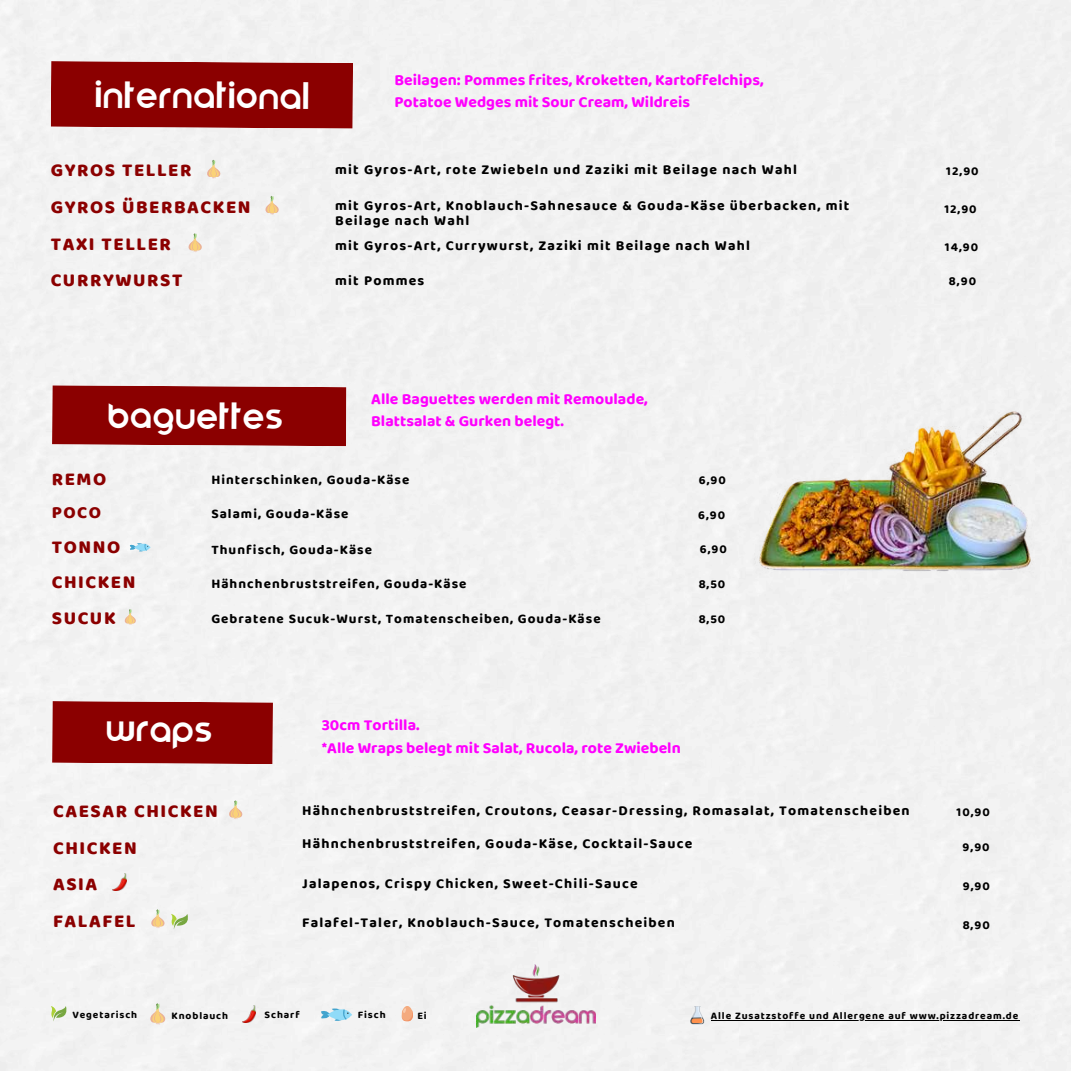
<style>
.page{position:relative;width:1071px;height:1071px;background:#f3f3f3}
.page>*{position:absolute;margin:0;border:0;box-sizing:border-box;transform-origin:0 0}
.t1{font:36.23px "Comodo";letter-spacing:.045em;color:#fff}
.t2{font:800 18.72px/36.8px "Baloo Bhai 2";letter-spacing:.085em;color:#8b0000}
.t3{font:800 17.5px "Baloo Bhai 2";color:#8b0000}
.t4{font:700 15.75px/22.4px "Baloo Bhai 2";color:#f0f}
.t5{font:700 14px/15.2px "Baloo Bhai 2";letter-spacing:.085em;color:#000}
.t6{font:700 13.47px "Baloo Bhai 2";letter-spacing:.075em;color:#000}
.t7{font:700 12.25px "Baloo Bhai 2";letter-spacing:.085em;color:#000}
.t8{font:700 10.33px "Baloo Bhai 2";letter-spacing:.085em;color:#000}
</style>
<div class="page">
<svg style="left:321px;top:1005px;width:31px;height:20px"></svg>
<img style="left:242px;top:1005px;width:13px;height:17px">
<svg style="left:150px;top:1003px;width:15px;height:22px"></svg>
<svg style="left:51px;top:1006px;width:15px;height:15px"></svg>
<svg style="left:690px;top:1006px;width:14px;height:18px"></svg>
<svg style="left:401px;top:1006px;width:12px;height:16px"></svg>
<img style="left:476px;top:964px;width:119px;height:63px">
<div style="left:51px;top:61px;width:302px;height:68px;background:#8b0000"></div>
<svg style="left:188px;top:233px;width:14px;height:20px"></svg>
<svg style="left:265px;top:196px;width:13px;height:19px"></svg>
<svg style="left:207px;top:160px;width:13px;height:19px"></svg>
<svg style="left:130px;top:541px;width:21px;height:13px"></svg>
<svg style="left:125px;top:609px;width:11px;height:16px"></svg>
<div style="left:52px;top:385px;width:294px;height:61px;background:#8b0000"></div>
<img style="left:747px;top:405px;width:290px;height:181px">
<hr style="left:711px;top:1020px;width:308px;height:1px;background:#000">
<div style="left:52px;top:701px;width:221px;height:63px;background:#8b0000"></div>
<svg style="left:151px;top:909px;width:13px;height:20px"></svg>
<img style="left:112px;top:873px;width:15px;height:17px">
<svg style="left:171px;top:914px;width:17px;height:15px"></svg>
<svg style="left:229px;top:800px;width:13px;height:20px"></svg>
<h1 class="t1" style="left:95px;top:71px;width:215px">INTERNATIONAL</h1>
<h2 class="t2" style="left:51px;top:151px;width:201px">GYROS TELLER<br>GYROS ÜBERBACKEN<br>TAXI TELLER<br>CURRYWURST</h2>
<p class="t4" style="left:394px;top:69px;width:371px">Beilagen: Pommes frites, Kroketten, Kartoffelchips,<br>Potatoe Wedges mit Sour Cream, Wildreis</p>
<p class="t5" style="left:335px;top:162px;width:463px">mit Gyros-Art, rote Zwiebeln und Zaziki mit Beilage nach Wahl</p>
<p class="t5" style="left:335px;top:198px;width:516px">mit Gyros-Art, Knoblauch-Sahnesauce &amp; Gouda-Käse überbacken, mit<br>Beilage nach Wahl</p>
<p class="t5" style="left:335px;top:238px;width:416px">mit Gyros-Art, Currywurst, Zaziki mit Beilage nach Wahl</p>
<p class="t5" style="left:335px;top:273px;width:91px">mit Pommes</p>
<h1 class="t1" style="left:108px;top:392px;width:176px">BAGUETTES</h1>
<p class="t4" style="left:371px;top:387px;width:278px">Alle Baguettes werden mit Remoulade,</p>
<p class="t4" style="left:371px;top:409px;width:194px">Blattsalat &amp; Gurken belegt.</p>
<h2 class="t2" style="left:52px;top:460px;width:56px">REMO</h2>
<p class="t3" style="left:52px;top:501px;width:51px">POCO</p>
<h2 class="t2" style="left:52px;top:529px;width:85px;line-height:35.4px">TONNO<br>CHICKEN<br>SUCUK</h2>
<p class="t6" style="left:211px;top:472px;width:200px">Hinterschinken, Gouda-Käse</p>
<p class="t6" style="left:211px;top:506px;width:139px">Salami, Gouda-Käse</p>
<p class="t6" style="left:211px;top:541px;width:162px">Thunfisch, Gouda-Käse</p>
<p class="t6" style="left:211px;top:575px;width:257px">Hähnchenbruststreifen, Gouda-Käse</p>
<p class="t6" style="left:211px;top:610px;width:391px">Gebratene Sucuk-Wurst, Tomatenscheiben, Gouda-Käse</p>
<p class="t7" style="left:699px;top:473px;width:29px">6,90</p>
<p class="t7" style="left:698px;top:508px;width:29px">6,90</p>
<p class="t7" style="left:700px;top:541px;width:29px">6,90</p>
<p class="t7" style="left:699px;top:577px;width:28px">8,50</p>
<p class="t7" style="left:699px;top:612px;width:28px">8,50</p>
<h1 class="t1" style="left:106px;top:705px;width:107px">WRAPS</h1>
<p class="t4" style="left:322px;top:714px;width:361px">30cm Tortilla.<br>*Alle Wraps belegt mit Salat, Rucola, rote Zwiebeln</p>
<p class="t7" style="left:946px;top:164px;width:34px">12,90</p>
<p class="t7" style="left:944px;top:202px;width:34px">12,90</p>
<p class="t7" style="left:945px;top:239px;width:35px">14,90</p>
<p class="t7" style="left:949px;top:273px;width:29px">8,90</p>
<p class="t5" style="left:302px;top:802px;width:609px">Hähnchenbruststreifen, Croutons, Ceasar-Dressing, Romasalat, Tomatenscheiben</p>
<p class="t5" style="left:302px;top:836px;width:392px">Hähnchenbruststreifen, Gouda-Käse, Cocktail-Sauce</p>
<h2 class="t2" style="left:53px;top:792px;width:166px">CAESAR CHICKEN<br>CHICKEN<br>ASIA<br>FALAFEL</h2>
<p class="t7" style="left:957px;top:804px;width:35px">10,90</p>
<p class="t7" style="left:963px;top:839px;width:29px">9,90</p>
<p class="t7" style="left:963px;top:878px;width:29px">9,90</p>
<p class="t7" style="left:963px;top:918px;width:29px">8,90</p>
<p class="t5" style="left:302px;top:876px;width:337px">Jalapenos, Crispy Chicken, Sweet-Chili-Sauce</p>
<p class="t5" style="left:302px;top:914px;width:374px">Falafel-Taler, Knoblauch-Sauce, Tomatenscheiben</p>
<p class="t8" style="left:72px;top:1009px;width:66px">Vegetarisch</p>
<p class="t8" style="left:172px;top:1009px;width:58px">Knoblauch</p>
<p class="t8" style="left:265px;top:1009px;width:37px">Scharf</p>
<p class="t8" style="left:417px;top:1009px;width:11px">Ei</p>
<p class="t8" style="left:711px;top:1009px;width:309px">Alle Zusatzstoffe und Allergene auf www.pizzadream.de</p>
<p class="t8" style="left:358px;top:1009px;width:29px">Fisch</p>
</div>
